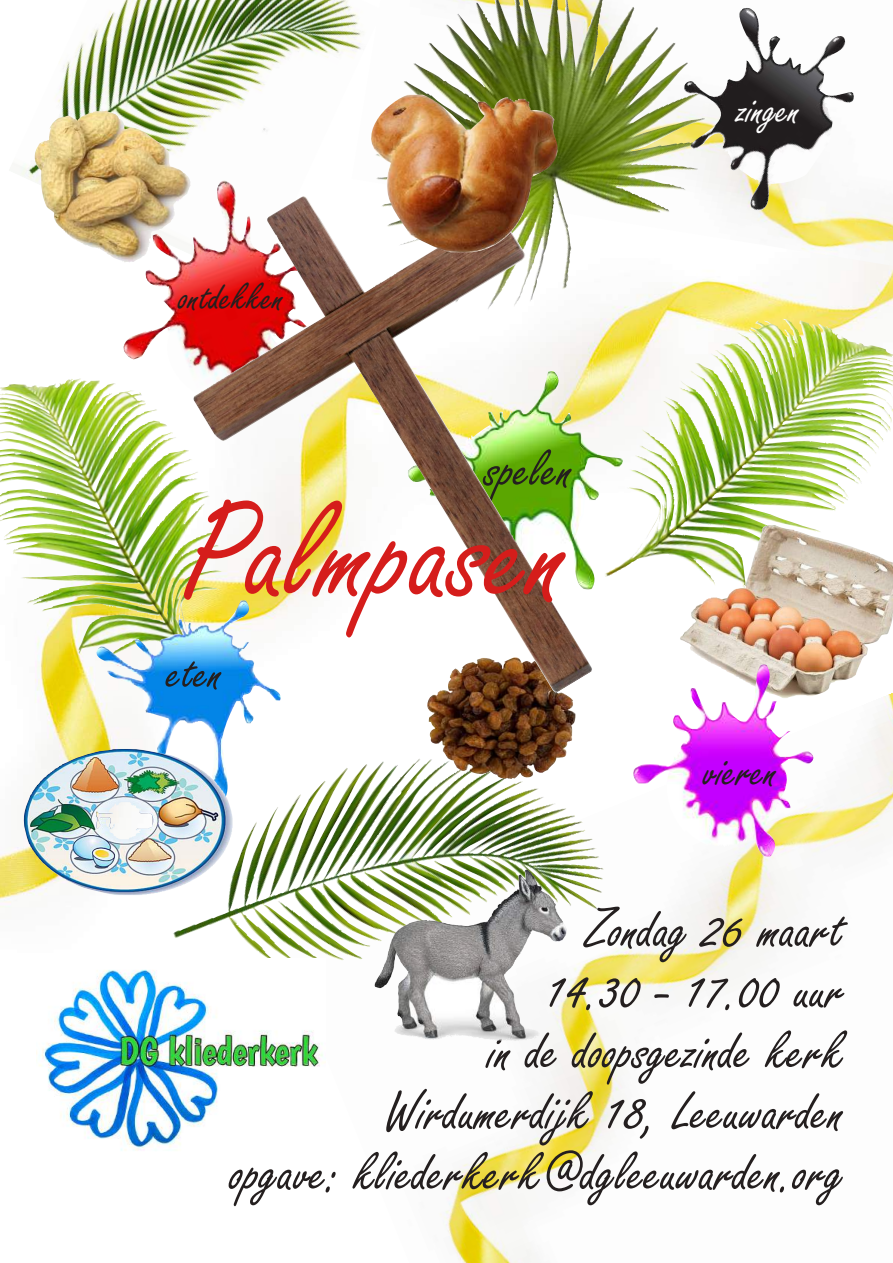
<style>
.page{position:relative;width:893px;height:1263px;background:#fff}
.page>*{position:absolute;margin:0;border:0;box-sizing:border-box;transform-origin:0 0}
.t1{font:150px "Freestyle Script";color:#d51d1b}
.t2{font:60px/60.8px "Freestyle Script";color:#241f1f;text-align:right}
.t3{font:57.15px "Freestyle Script";color:#241f1f}
.t4{font:52.57px "Freestyle Script";color:#241f1f}
.t5{font:48.53px "Freestyle Script";color:#241f1f}
.t6{font:43.42px "Freestyle Script";color:#fff}
.t7{font:42px "Freestyle Script";color:#241f1f}
</style>
<div class="page">
<img style="left:0;top:283px;width:893px;height:669px">
<img style="left:452px;top:0;width:441px;height:283px">
<img style="left:279px;top:691px;width:614px;height:572px">
<img style="left:9px;top:0;width:355px;height:285px">
<img style="left:470px;top:815px;width:116px;height:42px">
<img style="left:68px;top:380px;width:99px;height:111px">
<img style="left:722px;top:319px;width:92px;height:109px">
<img style="left:403px;top:2px;width:97px;height:93px">
<img style="left:427px;top:693px;width:149px;height:86px">
<img style="left:592px;top:371px;width:31px;height:218px">
<img style="left:119px;top:180px;width:197px;height:221px">
<img style="left:39px;top:958px;width:286px;height:195px">
<img style="left:86px;top:600px;width:200px;height:199px">
<img style="left:23px;top:749px;width:210px;height:147px">
<img style="left:407px;top:870px;width:137px;height:56px">
<img style="left:683px;top:4px;width:175px;height:210px">
<img style="left:193px;top:196px;width:399px;height:497px">
<img style="left:680px;top:525px;width:213px;height:173px">
<img style="left:633px;top:664px;width:182px;height:192px">
<img style="left:33px;top:110px;width:158px;height:152px">
<img style="left:361px;top:95px;width:203px;height:157px">
<p class="t7" style="left:179px;top:274px;width:107px">ontdekken</p>
<p class="t3" style="left:485px;top:438px;width:89px">spelen</p>
<h1 class="t1" style="left:183px;top:471px;width:388px">Palmpasen</h1>
<p class="t4" style="left:168px;top:644px;width:57px">eten</p>
<p class="t6" style="left:738px;top:86px;width:64px">zingen</p>
<p class="t5" style="left:704px;top:745px;width:75px">vieren</p>
<p class="t2" style="left:231px;top:902px;width:616px">Zondag 26 maart<br>14.30 - 17.00 uur<br>in de doopsgezinde kerk<br>Wirdumerdijk 18, Leeuwarden<br>opgave: kliederkerk@dgleeuwarden.org</p>
</div>
